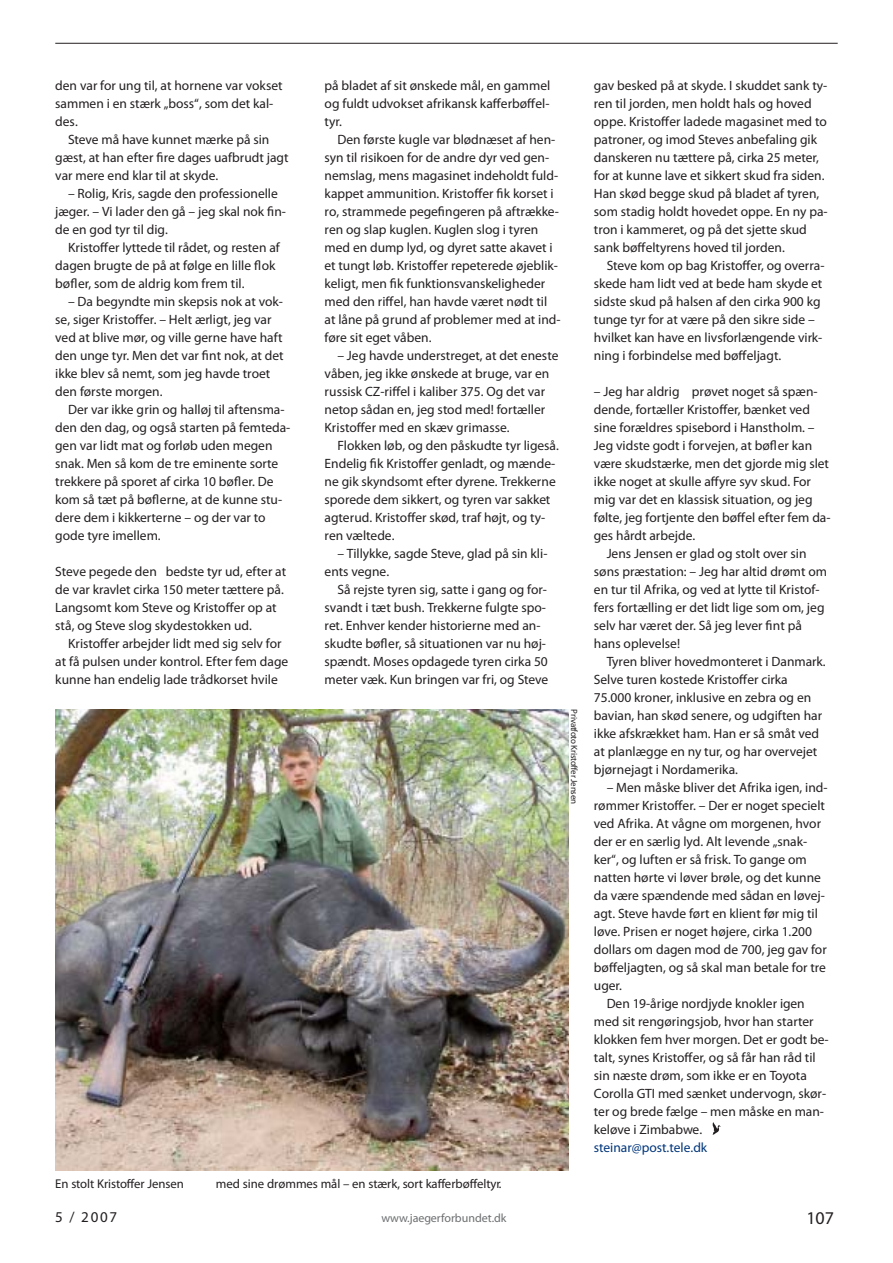
<style>
.page{position:relative;width:893px;height:1263px;background:#fff}
.page>*{position:absolute;margin:0;border:0;box-sizing:border-box;transform-origin:0 0}
.t1{font:700 18px "Charter ITC";color:#231f20}
.t2{font:15px "Charter ITC Regu SC";color:#231f20}
.t3{font:13.5px/18px "Charter ITC Regu OS";color:#231f20}
.t4{font:13.5px "Charter ITC Regu Ital OS";color:#00367b}
.t5{font:300 12.75px "Interstate";color:#231f20}
.t6{font:700 12.75px "Interstate";color:#231f20}
.t7{font:12px "Charter ITC";color:#6c6e70}
.t8{font:300 condensed 9px "Interstate";letter-spacing:-.025em;color:#231f20}
.s1{font-family:"Charter ITC Bold OS"}
</style>
<div class="page">
<hr style="left:55px;top:43px;width:783px;height:1px;background:#231f20">
<img style="left:55px;top:709px;width:513px;height:461px">
<svg style="left:712px;top:1122px;width:9px;height:13px"></svg>
<p class="t3" style="left:55px;top:78px;width:229px">den var for ung til, at hornene var vokset sammen i en stærk „boss“, som det kal&shy;des.</p>
<p class="t3" style="left:55px;top:132px;width:235px;text-indent:13px">Steve må have kunnet mærke på sin gæst, at han efter fire dages uafbrudt jagt var mere end klar til at skyde.</p>
<p class="t3" style="left:55px;top:186px;width:232px;text-indent:13px">– Rolig, Kris, sagde den professionelle jæger. – Vi lader den gå – jeg skal nok fin&shy;de en god tyr til dig.</p>
<p class="t3" style="left:55px;top:240px;width:226px;text-indent:13px">Kristoffer lyttede til rådet, og resten af dagen brugte de på at følge en lille flok bøfler, som de aldrig kom frem til.</p>
<p class="t3" style="left:55px;top:294px;width:230px;text-indent:13px">– Da begyndte min skepsis nok at vok&shy;se, siger Kristoffer. – Helt ærligt, jeg var ved at blive mør, og ville gerne have haft den unge tyr. Men det var fint nok, at det ikke blev så nemt, som jeg havde troet den første morgen.</p>
<p class="t3" style="left:55px;top:402px;width:237px;text-indent:13px">Der var ikke grin og halløj til aftensma&shy;den den dag, og også starten på femteda&shy;gen var lidt mat og forløb uden megen snak. Men så kom de tre eminente sorte trekkere på sporet af cirka 10 bøfler. De kom så tæt på bøflerne, at de kunne stu&shy;dere dem i kikkerterne – og der var to gode tyre imellem.</p>
<p class="t3" style="left:55px;top:564px;width:232px"><span class="s1">Steve pegede den</span> bedste tyr ud, efter at de var kravlet cirka 150 meter tættere på.<br>Langsomt kom Steve og Kristoffer op at stå, og Steve slog skydestokken ud.</p>
<p class="t3" style="left:55px;top:636px;width:234px;text-indent:13px">Kristoffer arbejder lidt med sig selv for at få pulsen under kontrol. Efter fem dage kunne han endelig lade trådkorset hvile</p>
<p class="t3" style="left:325px;top:78px;width:227px;text-align:justify">på bladet af sit ønskede mål, en gammel og fuldt udvokset afrikansk kafferbøffel&shy;tyr.</p>
<p class="t3" style="left:325px;top:132px;width:238px;text-indent:13px">Den første kugle var blødnæset af hen&shy;syn til risikoen for de andre dyr ved gen&shy;nemslag, mens magasinet indeholdt fuld&shy;kappet ammunition. Kristoffer fik korset i ro, strammede pegefingeren på aftrække&shy;ren og slap kuglen. Kuglen slog i tyren med en dump lyd, og dyret satte akavet i et tungt løb. Kristoffer repeterede øjeblik&shy;keligt, men fik funktionsvanskeligheder med den riffel, han havde været nødt til at låne på grund af problemer med at ind&shy;føre sit eget våben.</p>
<p class="t3" style="left:325px;top:348px;width:235px;text-indent:13px">– Jeg havde understreget, at det eneste våben, jeg ikke ønskede at bruge, var en russisk CZ-riffel i kaliber 375. Og det var netop sådan en, jeg stod med! fortæller Kristoffer med en skæv grimasse.</p>
<p class="t3" style="left:325px;top:438px;width:236px;text-indent:13px">Flokken løb, og den påskudte tyr ligeså.<br>Endelig fik Kristoffer genladt, og mænde&shy;ne gik skyndsomt efter dyrene. Trekkerne sporede dem sikkert, og tyren var sakket agterud. Kristoffer skød, traf højt, og ty&shy;ren væltede.</p>
<p class="t3" style="left:325px;top:546px;width:224px;text-indent:13px">– Tillykke, sagde Steve, glad på sin kli&shy;ents vegne.</p>
<p class="t3" style="left:325px;top:582px;width:225px;text-indent:13px">Så rejste tyren sig, satte i gang og for&shy;svandt i tæt bush. Trekkerne fulgte spo&shy;ret. Enhver kender historierne med an&shy;skudte bøfler, så situationen var nu høj&shy;spændt. Moses opdagede tyren cirka 50 meter væk. Kun bringen var fri, og Steve</p>
<p class="t8" style="left:579px;top:709px;width:96px;rotate:90deg">Privatfoto Kristoffer Jensen</p>
<p class="t6" style="left:55px;top:1176px;width:130px">En stolt Kristoffer Jensen</p>
<p class="t5" style="left:216px;top:1176px;width:287px">med sine drømmes mål – en stærk, sort kafferbøffeltyr.</p>
<p class="t3" style="left:594px;top:78px;width:235px">gav besked på at skyde. I skuddet sank ty&shy;ren til jorden, men holdt hals og hoved oppe. Kristoffer ladede magasinet med to patroner, og imod Steves anbefaling gik danskeren nu tættere på, cirka 25 meter, for at kunne lave et sikkert skud fra siden.<br>Han skød begge skud på bladet af tyren, som stadig holdt hovedet oppe. En ny pa&shy;tron i kammeret, og på det sjette skud sank bøffeltyrens hoved til jorden.</p>
<p class="t3" style="left:594px;top:258px;width:232px;text-indent:13px">Steve kom op bag Kristoffer, og overra&shy;skede ham lidt ved at bede ham skyde et sidste skud på halsen af den cirka 900 kg tunge tyr for at være på den sikre side – hvilket kan have en livsforlængende virk&shy;ning i forbindelse med bøffeljagt.</p>
<p class="t3" style="left:594px;top:384px;width:225px"><span class="s1">– Jeg har aldrig</span> prøvet noget så spæn-</p>
<p class="t3" style="left:594px;top:402px;width:218px">dende, fortæller Kristoffer, bænket ved</p>
<p class="t3" style="left:594px;top:420px;width:222px">sine forældres spisebord i Hanstholm. –</p>
<p class="t3" style="left:594px;top:438px;width:220px">Jeg vidste godt i forvejen, at bøfler kan</p>
<p class="t3" style="left:594px;top:456px;width:237px">være skudstærke, men det gjorde mig slet</p>
<p class="t3" style="left:594px;top:474px;width:219px">ikke noget at skulle affyre syv skud. For</p>
<p class="t3" style="left:594px;top:492px;width:220px">mig var det en klassisk situation, og jeg</p>
<p class="t3" style="left:594px;top:510px;width:238px">følte, jeg fortjente den bøffel efter fem da-</p>
<p class="t3" style="left:594px;top:528px;width:103px">ges hårdt arbejde.</p>
<p class="t3" style="left:607px;top:546px;width:201px">Jens Jensen er glad og stolt over sin</p>
<p class="t3" style="left:594px;top:564px;width:235px">søns præstation: – Jeg har altid drømt om</p>
<p class="t3" style="left:594px;top:582px;width:227px">en tur til Afrika, og ved at lytte til Kristof-</p>
<p class="t3" style="left:594px;top:600px;width:232px">fers fortælling er det lidt lige som om, jeg</p>
<p class="t3" style="left:594px;top:618px;width:209px">selv har været der. Så jeg lever fint på</p>
<p class="t3" style="left:594px;top:636px;width:88px">hans oplevelse!</p>
<p class="t3" style="left:607px;top:654px;width:221px">Tyren bliver hovedmonteret i Danmark.</p>
<p class="t3" style="left:594px;top:672px;width:195px">Selve turen kostede Kristoffer cirka</p>
<p class="t3" style="left:594px;top:690px;width:219px">75.000 kroner, inklusive en zebra og en</p>
<p class="t3" style="left:594px;top:708px;width:230px">bavian, han skød senere, og udgiften har</p>
<p class="t3" style="left:594px;top:726px;width:227px">ikke afskrækket ham. Han er så småt ved</p>
<p class="t3" style="left:594px;top:744px;width:225px">at planlægge en ny tur, og har overvejet</p>
<p class="t3" style="left:594px;top:762px;width:146px">bjørnejagt i Nordamerika.</p>
<p class="t3" style="left:607px;top:780px;width:223px">– Men måske bliver det Afrika igen, ind-</p>
<p class="t3" style="left:594px;top:798px;width:233px">rømmer Kristoffer. – Der er noget specielt</p>
<p class="t3" style="left:594px;top:816px;width:229px">ved Afrika. At vågne om morgenen, hvor</p>
<p class="t3" style="left:594px;top:834px;width:215px">der er en særlig lyd. Alt levende „snak-</p>
<p class="t3" style="left:594px;top:852px;width:214px">ker“, og luften er så frisk. To gange om</p>
<p class="t3" style="left:594px;top:870px;width:229px">natten hørte vi løver brøle, og det kunne</p>
<p class="t3" style="left:594px;top:888px;width:233px">da være spændende med sådan en løvej-</p>
<p class="t3" style="left:594px;top:906px;width:225px">agt. Steve havde ført en klient før mig til</p>
<p class="t3" style="left:594px;top:924px;width:220px">løve. Prisen er noget højere, cirka 1.200</p>
<p class="t3" style="left:594px;top:942px;width:234px">dollars om dagen mod de 700, jeg gav for</p>
<p class="t3" style="left:594px;top:960px;width:234px">bøffeljagten, og så skal man betale for tre</p>
<p class="t3" style="left:594px;top:978px;width:30px">uger.</p>
<p class="t3" style="left:607px;top:996px;width:200px">Den 19-årige nordjyde knokler igen</p>
<p class="t3" style="left:594px;top:1014px;width:221px">med sit rengøringsjob, hvor han starter</p>
<p class="t3" style="left:594px;top:1032px;width:236px">klokken fem hver morgen. Det er godt be-</p>
<p class="t3" style="left:594px;top:1050px;width:223px">talt, synes Kristoffer, og så får han råd til</p>
<p class="t3" style="left:594px;top:1068px;width:215px">sin næste drøm, som ikke er en Toyota</p>
<p class="t3" style="left:594px;top:1086px;width:234px">Corolla GTI med sænket undervogn, skør-</p>
<p class="t3" style="left:594px;top:1104px;width:232px">ter og brede fælge – men måske en man-</p>
<p class="t3" style="left:594px;top:1122px;width:110px">keløve i Zimbabwe.</p>
<p class="t4" style="left:594px;top:1139px;width:115px">steinar@post.tele.dk</p>
<p class="t2" style="left:55px;top:1208px;width:63px">5 / 2007</p>
<p class="t7" style="left:381px;top:1213px;width:127px">www.jaegerforbundet.dk</p>
<h1 class="t1" style="left:806px;top:1207px;width:29px">107</h1>
</div>
